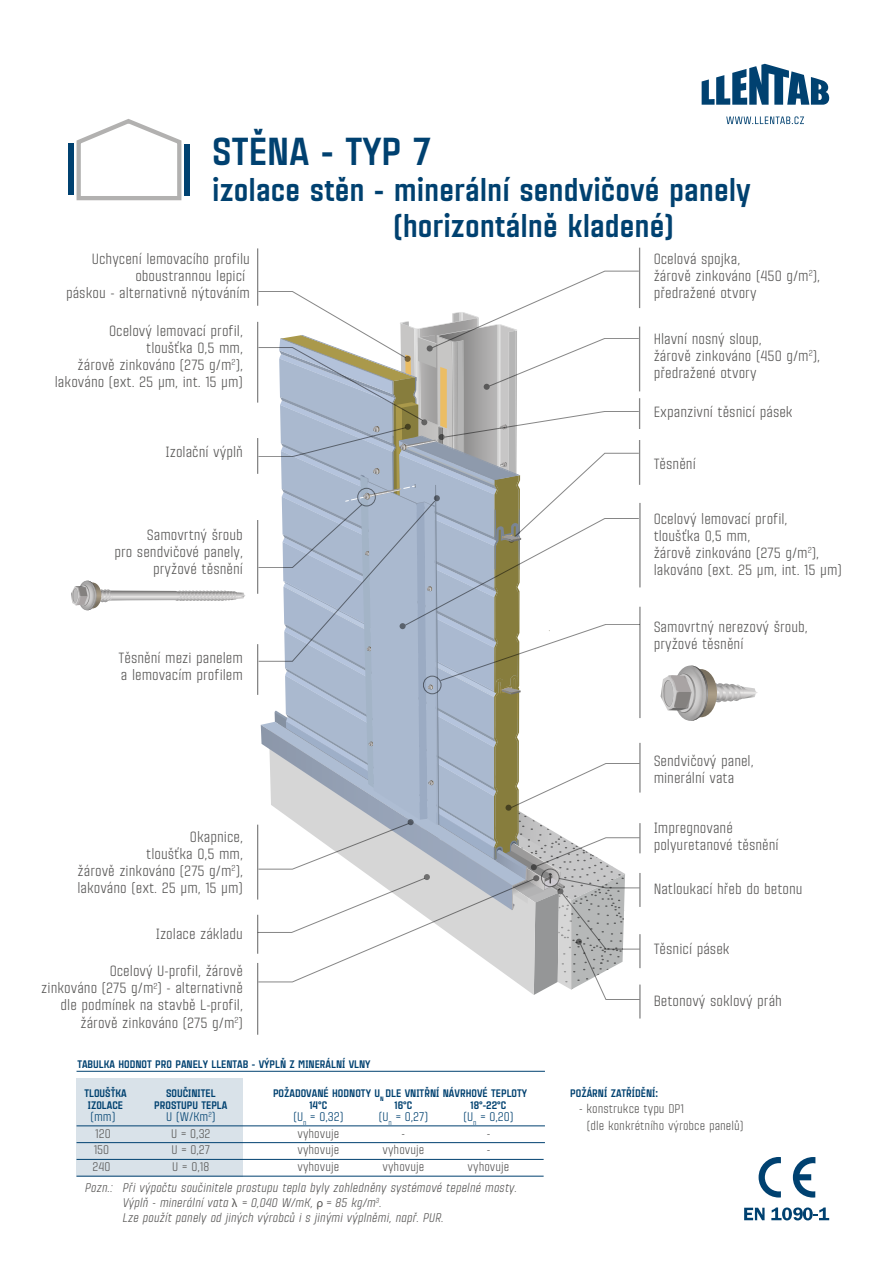
<style>
.page{position:relative;width:893px;height:1263px;background:#fff}
.page>*{position:absolute;margin:0;border:0;box-sizing:border-box;transform-origin:0 0}
.t1{font:900 37.95px "Citadina";color:#004170}
.t2{font:900 30.3px/36px "Citadina";color:#004170}
.t3{font:14.4px/17.1px "Citadina";color:#595857}
.t4{font:italic 12.15px/15px "Citadina";color:#595857}
.t5{font:12.15px/16.5px "Citadina";color:#595857}
.t6{font:12.15px "Citadina";color:#004170}
.t7{font:900 10.65px "Citadina";color:#004170}
.s1{font-family:"Myriad Pro";font-style:normal}
</style>
<div class="page">
<hr style="left:257px;top:520px;width:1px;height:74px;background:#868686">
<hr style="left:257px;top:438px;width:1px;height:36px;background:#868686">
<hr style="left:257px;top:322px;width:1px;height:81px;background:#868686">
<hr style="left:257px;top:644px;width:1px;height:51px;background:#868686">
<hr style="left:639px;top:248px;width:1px;height:60px;background:#868686">
<hr style="left:639px;top:607px;width:2px;height:111px;background:#868686">
<hr style="left:257px;top:825px;width:1px;height:74px;background:#868686">
<hr style="left:257px;top:915px;width:1px;height:39px;background:#868686">
<hr style="left:639px;top:503px;width:2px;height:84px;background:#868686">
<hr style="left:639px;top:823px;width:2px;height:30px;background:#868686">
<hr style="left:639px;top:743px;width:2px;height:49px;background:#868686">
<hr style="left:639px;top:934px;width:2px;height:34px;background:#868686">
<hr style="left:639px;top:984px;width:2px;height:34px;background:#868686">
<hr style="left:639px;top:873px;width:2px;height:34px;background:#868686">
<svg style="left:661px;top:666px;width:97px;height:55px"></svg>
<hr style="left:257px;top:963px;width:1px;height:72px;background:#868686">
<svg style="left:71px;top:581px;width:174px;height:29px"></svg>
<hr style="left:257px;top:248px;width:1px;height:58px;background:#868686">
<svg style="left:258px;top:271px;width:382px;height:729px"></svg>
<svg style="left:702px;top:64px;width:127px;height:41px"></svg>
<svg style="left:726px;top:116px;width:78px;height:8px"></svg>
<svg style="left:793px;top:1157px;width:22px;height:40px"></svg>
<svg style="left:759px;top:1157px;width:22px;height:40px"></svg>
<svg style="left:744px;top:1208px;width:21px;height:12px"></svg>
<svg style="left:771px;top:1207px;width:58px;height:13px"></svg>
<svg style="left:76px;top:119px;width:106px;height:82px"></svg>
<div style="left:69px;top:143px;width:5px;height:51px;background:#004170"></div>
<div style="left:184px;top:144px;width:5px;height:52px;background:#004170"></div>
<div style="left:77px;top:1078px;width:166px;height:98px;background:#d9e2e9"></div>
<hr style="left:77px;top:1125px;width:468px;height:1px;background:#004170">
<hr style="left:77px;top:1142px;width:468px;height:1px;background:#004170">
<hr style="left:77px;top:1159px;width:467px;height:1px;background:#004170">
<hr style="left:77px;top:1176px;width:467px;height:1px;background:#004170">
<hr style="left:77px;top:1071px;width:468px;height:1px;background:#004170">
<h1 class="t1" style="left:212px;top:122px;width:220px">STĚNA - TYP 7</h1>
<h2 class="t2" style="left:393px;top:171px;width:359px;text-indent:-181px">izolace stěn - minerální sendvičové panely (horizontálně kladené)</h2>
<p class="t3" style="left:654px;top:249px;width:168px">Ocelová spojka,<br>žárově zinkováno (450 g/m<sup>2</sup>), předražené otvory</p>
<p class="t3" style="left:654px;top:329px;width:168px">Hlavní nosný sloup,<br>žárově zinkováno (450 g/m<sup>2</sup>), předražené otvory</p>
<p class="t3" style="left:654px;top:402px;width:141px">Expanzivní těsnicí pásek</p>
<p class="t3" style="left:92px;top:250px;width:160px">Uchycení lemovacího profilu</p>
<p class="t3" style="left:135px;top:267px;width:112px">oboustrannou lepicí</p>
<p class="t3" style="left:66px;top:284px;width:185px">páskou - alternativně nýtováním</p>
<p class="t3" style="left:55px;top:321px;width:190px;text-align:right">Ocelový lemovací profil,<br>tloušťka 0,5 mm,<br>žárově zinkováno (275 g/m<sup>2</sup>), lakováno (ext. 25 μm, int. 15 μm)</p>
<p class="t3" style="left:166px;top:443px;width:79px">Izolační výplň</p>
<p class="t3" style="left:114px;top:526px;width:130px;text-align:right">Samovrtný šroub<br>pro sendvičové panely, pryžové těsnění</p>
<p class="t3" style="left:118px;top:649px;width:126px">Těsnění mezi panelem a lemovacím profilem</p>
<p class="t3" style="left:77px;top:827px;width:167px;text-align:right">Okapnice,<br>tloušťka 0,5 mm,<br>žárově zinkováno (275 g/m<sup>2</sup>), lakováno (ext. 25 μm, 15 μm)</p>
<p class="t3" style="left:156px;top:924px;width:89px">Izolace základu</p>
<p class="t3" style="left:41px;top:962px;width:203px;text-align:right">Ocelový U-profil, žárově<br>zinkováno (275 g/m<sup>2</sup>) - alternativně dle podmínek na stavbě L-profil, žárově zinkováno (275 g/m<sup>2</sup>)</p>
<p class="t7" style="left:77px;top:1056px;width:295px">TABULKA HODNOT PRO PANELY LLENTAB - VÝPLŇ Z MINERÁLNÍ VLNY</p>
<p class="t7" style="left:85px;top:1085px;width:44px">TLOUŠŤKA</p>
<p class="t7" style="left:166px;top:1085px;width:51px">SOUČINITEL</p>
<p class="t7" style="left:273px;top:1085px;width:256px">POŽADOVANÉ HODNOTY U<sub>N</sub> DLE VNITŘNÍ NÁVRHOVÉ TEPLOTY</p>
<p class="t7" style="left:88px;top:1097px;width:37px">IZOLACE</p>
<p class="t7" style="left:154px;top:1097px;width:75px">PROSTUPU TEPLA</p>
<p class="t7" style="left:309px;top:1097px;width:19px">14°C</p>
<p class="t7" style="left:395px;top:1097px;width:19px">16°C</p>
<p class="t7" style="left:471px;top:1097px;width:37px">18°-22°C</p>
<p class="t6" style="left:90px;top:1108px;width:26px">(mm)</p>
<p class="t6" style="left:166px;top:1108px;width:51px">U (W/Km<sup>2</sup>)</p>
<p class="t6" style="left:293px;top:1108px;width:52px">(U<sub>n</sub> = 0,32)</p>
<p class="t6" style="left:379px;top:1108px;width:51px">(U<sub>n</sub> = 0,27)</p>
<p class="t6" style="left:463px;top:1108px;width:52px">(U<sub>n</sub> = 0,20)</p>
<p class="t5" style="left:95px;top:1124px;width:17px">120</p>
<p class="t5" style="left:171px;top:1124px;width:41px">U = 0,32</p>
<p class="t5" style="left:298px;top:1124px;width:43px">vyhovuje</p>
<p class="t5" style="left:402px;top:1124px;width:5px">-</p>
<p class="t5" style="left:487px;top:1124px;width:5px">-</p>
<p class="t5" style="left:94px;top:1141px;width:17px">150</p>
<p class="t5" style="left:171px;top:1141px;width:40px">U = 0,27</p>
<p class="t5" style="left:298px;top:1141px;width:43px">vyhovuje</p>
<p class="t5" style="left:383px;top:1141px;width:43px">vyhovuje</p>
<p class="t5" style="left:487px;top:1141px;width:5px">-</p>
<p class="t5" style="left:93px;top:1157px;width:20px">240</p>
<p class="t5" style="left:172px;top:1157px;width:39px">U = 0,18</p>
<p class="t5" style="left:298px;top:1157px;width:43px">vyhovuje</p>
<p class="t5" style="left:383px;top:1157px;width:43px">vyhovuje</p>
<p class="t5" style="left:468px;top:1157px;width:43px">vyhovuje</p>
<p class="t4" style="left:122px;top:1179px;width:396px;text-indent:-38px">Pozn.: Při výpočtu součinitele prostupu tepla byly zohledněny systémové tepelné mosty.<br>Výplň - minerální vata <span class="s1">λ</span> = 0,040 W/mK, <span class="s1">ρ</span> = 85 kg/m<sup>3</sup>.<br>Lze použít panely od jiných výrobců i s jinými výplněmi, např. PUR.</p>
<p class="t3" style="left:654px;top:455px;width:44px">Těsnění</p>
<p class="t3" style="left:654px;top:509px;width:190px">Ocelový lemovací profil,<br>tloušťka 0,5 mm,<br>žárově zinkováno (275 g/m<sup>2</sup>), lakováno (ext. 25 μm, int. 15 μm)</p>
<p class="t3" style="left:654px;top:618px;width:156px">Samovrtný nerezový šroub, pryžové těsnění</p>
<p class="t3" style="left:654px;top:751px;width:102px">Sendvičový panel, minerální vata</p>
<p class="t3" style="left:654px;top:819px;width:127px">Impregnované polyuretanové těsnění</p>
<p class="t3" style="left:654px;top:879px;width:151px">Natloukací hřeb do betonu</p>
<p class="t3" style="left:654px;top:939px;width:78px">Těsnicí pásek</p>
<p class="t3" style="left:654px;top:992px;width:130px">Betonový soklový práh</p>
<p class="t7" style="left:570px;top:1085px;width:89px">POŽÁRNÍ ZATŘÍDĚNÍ:</p>
<p class="t5" style="left:587px;top:1100px;width:158px;text-indent:-8px">- konstrukce typu DP1<br>(dle konkrétního výrobce panelů)</p>
</div>
